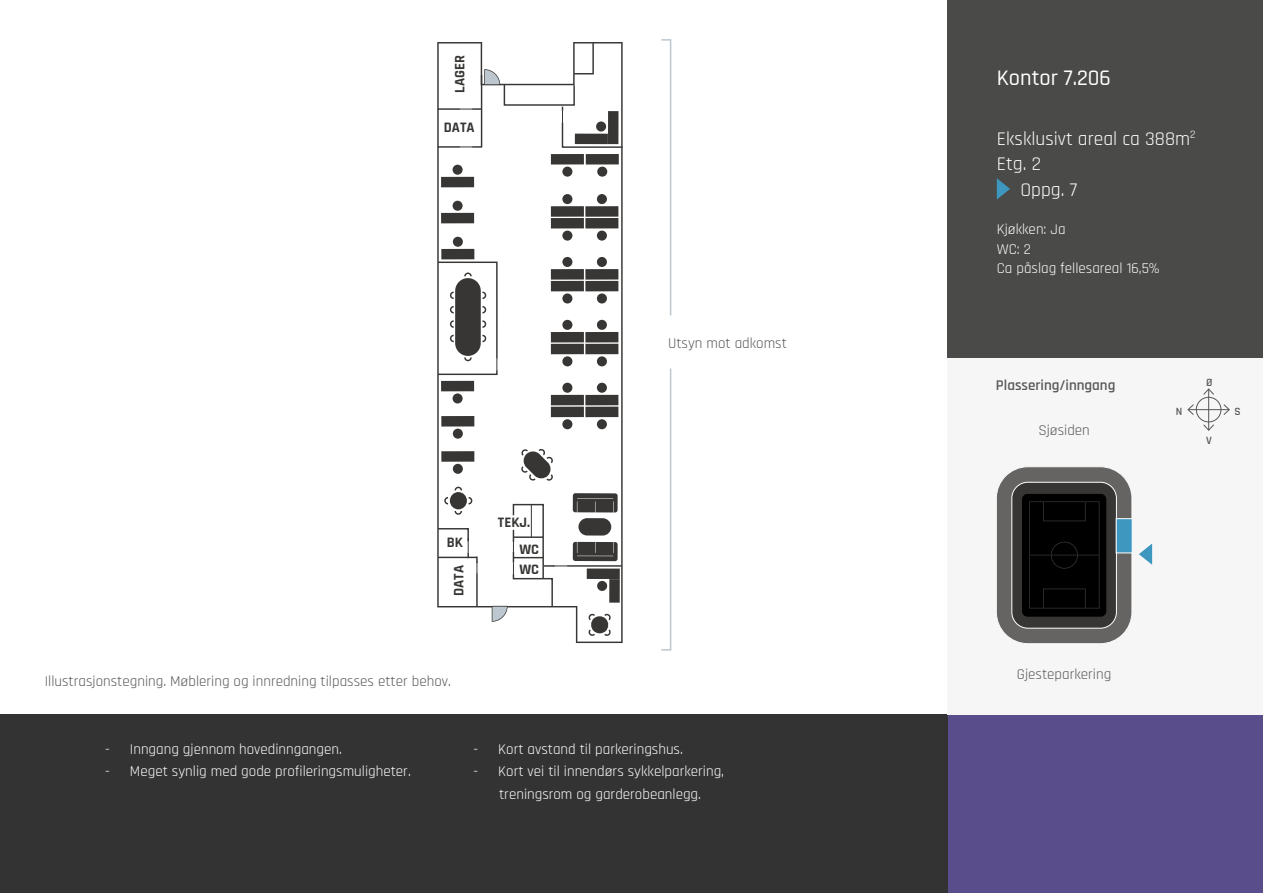
<style>
.page{position:relative;width:1263px;height:893px;background:#fff}
.page>*{position:absolute;margin:0;border:0;box-sizing:border-box;transform-origin:0 0}
.t1{font:500 22.5px "Rajdhani";color:#fff}
.t2{font:19.5px "Rajdhani";color:#fff}
.t3{font:15px/19.5px "Rajdhani";color:#fff}
.t4{font:15px "Rajdhani";color:#575756}
.t5{font:600 15px "Rajdhani";color:#575756}
.t6{font:700 14.55px "Rajdhani";color:#373634}
.t7{font:600 11.25px "Rajdhani";color:#575756}
</style>
<div class="page">
<div style="left:948px;top:714px;width:315px;height:179px;background:#5a4d8c"></div>
<div style="left:0;top:714px;width:948px;height:179px;background:#333"></div>
<div style="left:948px;top:357px;width:315px;height:357px;background:#f6f6f6"></div>
<div style="left:947px;top:0;width:316px;height:357px;background:#4a4a49"></div>
<svg style="left:997px;top:178px;width:13px;height:21px"></svg>
<svg style="left:996px;top:466px;width:136px;height:178px;background:#3c3b3b"></svg>
<svg style="left:437px;top:42px;width:186px;height:601px"></svg>
<hr style="left:476px;top:573px;width:2px;height:33px;background:#373634">
<svg style="left:476px;top:557px;width:2px;height:16px"></svg>
<svg style="left:437px;top:527px;width:33px;height:31px"></svg>
<hr style="left:438px;top:557px;width:39px;height:1px;background:#373634">
<hr style="left:567px;top:565px;width:55px;height:2px;background:#373634">
<svg style="left:492px;top:503px;width:75px;height:119px"></svg>
<svg style="left:460px;top:42px;width:163px;height:107px"></svg>
<svg style="left:437px;top:261px;width:61px;height:115px"></svg>
<div style="left:578px;top:518px;width:33px;height:18px;background:#373634;border-radius:9px"></div>
<svg style="left:573px;top:542px;width:45px;height:19px"></svg>
<svg style="left:573px;top:493px;width:45px;height:19px"></svg>
<div style="left:587px;top:568px;width:33px;height:11px;background:#373634"></div>
<div style="left:609px;top:579px;width:11px;height:24px;background:#373634"></div>
<div style="left:597px;top:581px;width:10px;height:10px;background:#373634;border-radius:50%"></div>
<svg style="left:587px;top:612px;width:25px;height:25px"></svg>
<svg style="left:661px;top:39px;width:11px;height:277px"></svg>
<svg style="left:661px;top:368px;width:11px;height:283px"></svg>
<svg style="left:1139px;top:543px;width:13px;height:22px"></svg>
<div style="left:1116px;top:518px;width:16px;height:35px;background:#3e97bf;border:1px solid #fff"></div>
<div style="left:1196px;top:397px;width:25px;height:25px;border:1px solid #575756;border-radius:50%"></div>
<hr style="left:1188px;top:409px;width:41px;height:1px;background:#575756">
<svg style="left:1187px;top:404px;width:8px;height:11px"></svg>
<svg style="left:1222px;top:404px;width:8px;height:11px"></svg>
<hr style="left:1208px;top:389px;width:1px;height:41px;background:#575756">
<svg style="left:1203px;top:423px;width:11px;height:8px"></svg>
<svg style="left:1203px;top:388px;width:11px;height:8px"></svg>
<p class="t6" style="left:451px;top:93px;width:39px;rotate:-90deg">LAGER</p>
<p class="t6" style="left:444px;top:118px;width:32px">DATA</p>
<p class="t6" style="left:447px;top:533px;width:18px">BK</p>
<p class="t6" style="left:450px;top:596px;width:32px;rotate:-90deg">DATA</p>
<p class="t4" style="left:45px;top:672px;width:408px">Illustrasjonstegning. Møblering og innredning tilpasses etter behov.</p>
<p class="t6" style="left:498px;top:513px;width:34px">TEKJ.</p>
<p class="t6" style="left:519px;top:540px;width:21px">WC</p>
<p class="t6" style="left:519px;top:561px;width:21px">WC</p>
<p class="t4" style="left:668px;top:335px;width:120px">Utsyn mot adkomst</p>
<p class="t3" style="left:105px;top:740px;width:238px">- Inngang gjennom hovedinngangen.</p>
<p class="t3" style="left:105px;top:762px;width:307px">- Meget synlig med gode profileringsmuligheter.</p>
<p class="t3" style="left:474px;top:740px;width:211px">- Kort avstand til parkeringshus.</p>
<p class="t3" style="left:474px;top:761px;width:252px;line-height:22.5px;text-align:center">- Kort vei til innendørs sykkelparkering, treningsrom og garderobeanlegg.</p>
<h1 class="t1" style="left:997px;top:65px;width:116px">Kontor 7.206</h1>
<h2 class="t2" style="left:997px;top:127px;width:200px">Eksklusivt areal ca 388m<sup>2</sup></h2>
<h2 class="t2" style="left:997px;top:153px;width:46px">Etg. 2</h2>
<h2 class="t2" style="left:1020px;top:178px;width:58px">Oppg. 7</h2>
<p class="t3" style="left:997px;top:220px;width:164px">Kjøkken: Ja<br>WC: 2<br>Ca påslag fellesareal 16,5%</p>
<p class="t5" style="left:996px;top:376px;width:121px">Plassering/inngang</p>
<p class="t7" style="left:1206px;top:376px;width:8px">Ø</p>
<p class="t4" style="left:1038px;top:422px;width:53px">Sjøsiden</p>
<p class="t7" style="left:1176px;top:405px;width:8px">N</p>
<p class="t7" style="left:1234px;top:405px;width:8px">S</p>
<p class="t7" style="left:1206px;top:434px;width:7px">V</p>
<p class="t4" style="left:1017px;top:665px;width:96px">Gjesteparkering</p>
</div>
